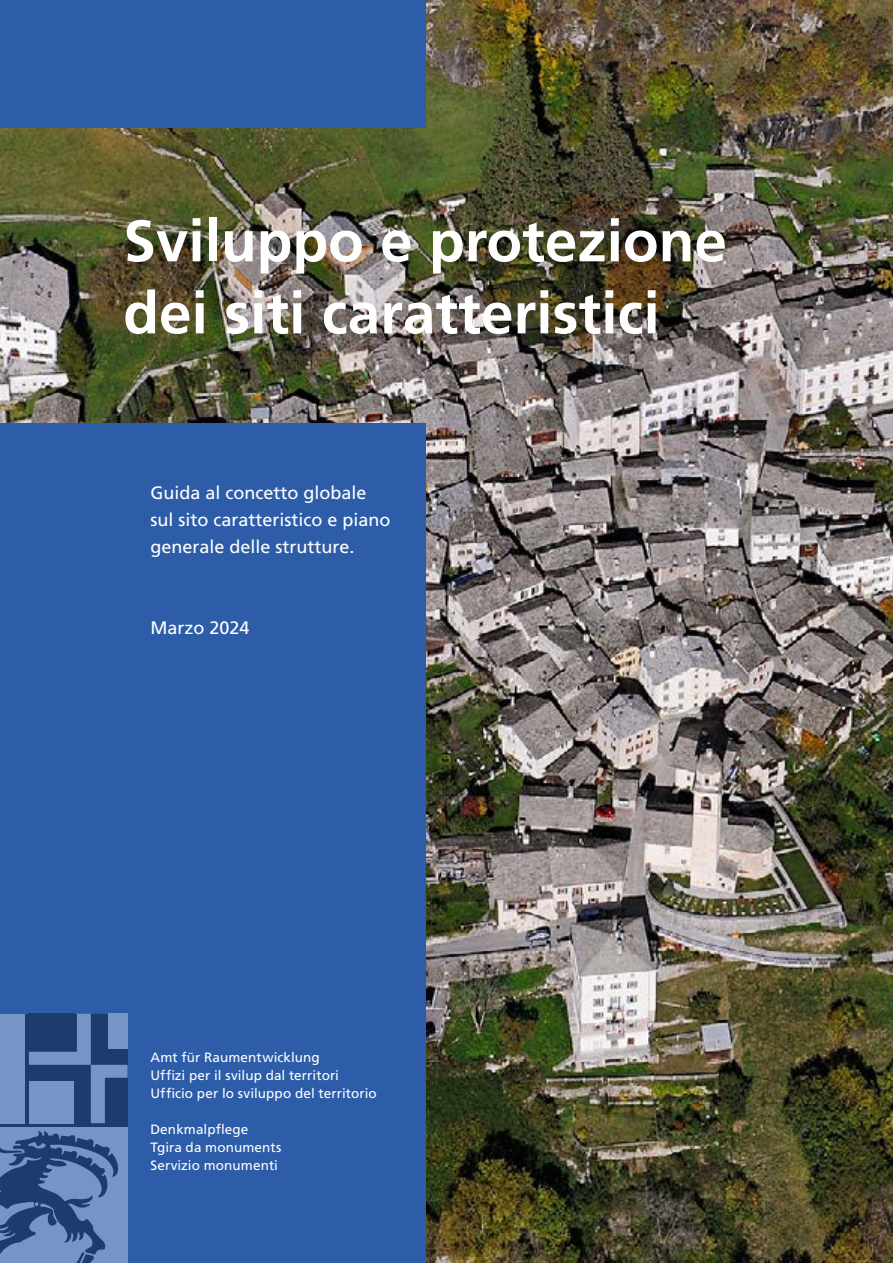
<style>
.page{position:relative;width:893px;height:1263px;background:#fff}
.page>*{position:absolute;margin:0;border:0;box-sizing:border-box;transform-origin:0 0}
.t1{font:700 58.5px/72px "Frutiger LT Pro";color:#fff}
.t2{font:18px/27px "Frutiger LT Pro";color:#fff}
.t3{font:13.5px/18px "Frutiger LT Pro";letter-spacing:.005em;color:#fff}
</style>
<div class="page">
<img style="left:0;top:0;width:893px;height:1263px">
<div style="left:0;top:423px;width:426px;height:840px;background:#2d5da9"></div>
<div style="left:0;top:1014px;width:128px;height:249px;background:linear-gradient(to right,#1d3c6e,#1d3c6e)"></div>
<div style="left:0;top:1014px;width:25px;height:109px;background:#7695c7"></div>
<svg style="left:29px;top:1014px;width:99px;height:109px;background:#466597"></svg>
<div style="left:0;top:1127px;width:128px;height:136px;background:#7695c7"></div>
<svg style="left:0;top:1131px;width:118px;height:132px"></svg>
<div style="left:0;top:0;width:426px;height:128px;background:#2d5da9"></div>
<h1 class="t1" style="left:123px;top:205px;width:605px">Sviluppo e protezione dei siti caratteristici</h1>
<h2 class="t2" style="left:150px;top:479px;width:242px">Guida al concetto globale sul sito caratteristico e piano generale delle strutture.</h2>
<h2 class="t2" style="left:150px;top:614px;width:101px">Marzo 2024</h2>
<p class="t3" style="left:150px;top:1048px;width:228px">Amt für Raumentwicklung<br>Uffizi per il svilup dal territori<br>Ufficio per lo sviluppo del territorio</p>
<p class="t3" style="left:150px;top:1120px;width:133px">Denkmalpflege<br>Tgira da monuments<br>Servizio monumenti</p>
</div>
